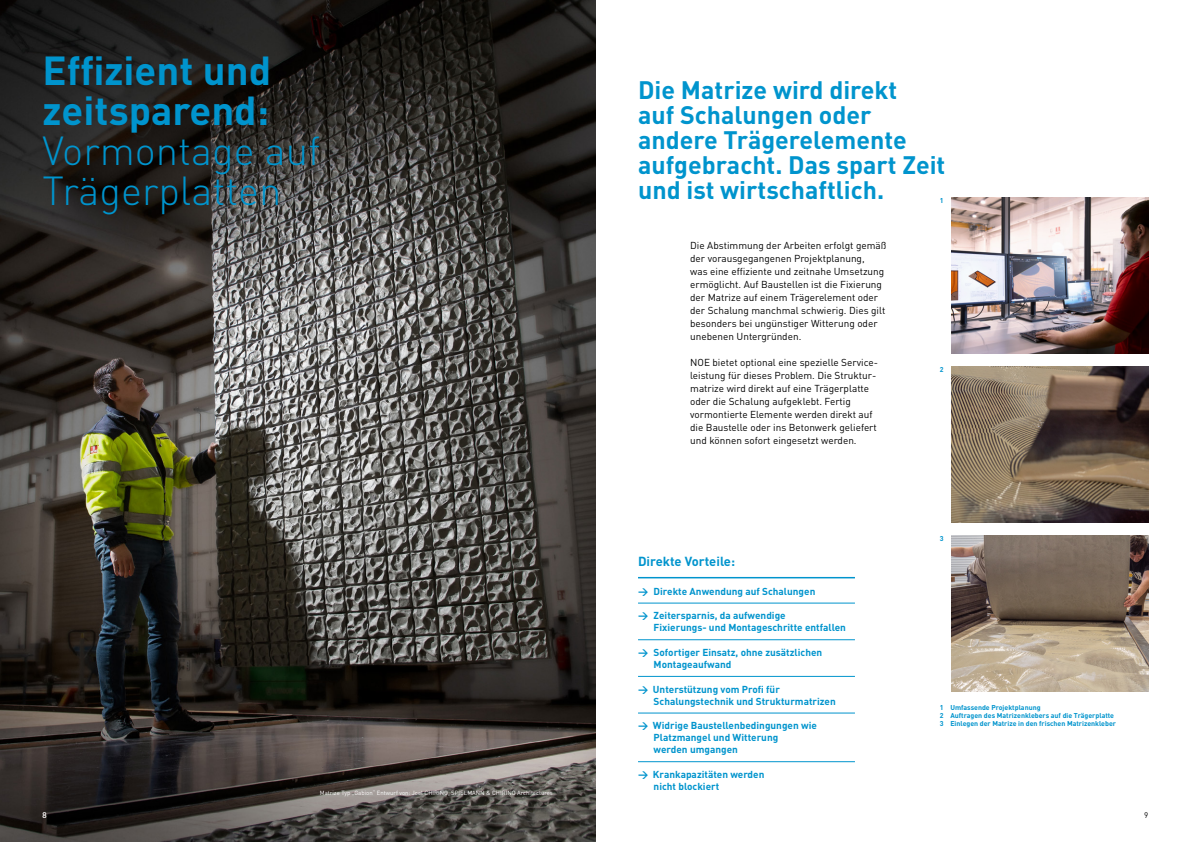
<style>
.page{position:relative;width:1191px;height:842px;background:#fff}
.page>*{position:absolute;margin:0;border:0;box-sizing:border-box;transform-origin:0 0}
.t1{font:300 40px/40px "DIN Pro";color:#0094cd}
.t2{font:700 40px/40px "DIN Pro";color:#0094cd}
.t3{font:700 25px/25px "DIN Pro";color:#0094cd}
.t4{font:700 13px "DIN Pro";color:#0094cd}
.t5{font:10px/13px "DIN Pro";color:#000}
.t6{font:700 10px/12px "DIN Pro";color:#0094cd}
.t7{font:8px "DIN Pro";color:#fff}
.t8{font:8px "DIN Pro";color:#000}
.t9{font:700 7px/8px "DIN Pro";color:#0094cd}
.t10{font:6px "DIN Pro";color:#fff}
</style>
<div class="page">
<img style="left:951px;top:366px;width:197px;height:156px">
<img style="left:951px;top:197px;width:197px;height:156px">
<img style="left:0;top:0;width:595px;height:842px">
<img style="left:951px;top:535px;width:197px;height:156px">
<hr style="left:638px;top:603px;width:217px;height:1px;background:#0094cd">
<hr style="left:638px;top:639px;width:217px;height:1px;background:#0094cd">
<hr style="left:638px;top:676px;width:217px;height:1px;background:#0094cd">
<hr style="left:638px;top:713px;width:217px;height:1px;background:#0094cd">
<hr style="left:638px;top:761px;width:217px;height:1px;background:#0094cd">
<hr style="left:638px;top:577px;width:217px;height:1px;background:#0094cd">
<h1 class="t2" style="left:43px;top:49px;width:230px">Effizient und zeitsparend:</h1>
<h1 class="t1" style="left:43px;top:129px;width:279px">Vormontage auf<br>Trägerplatten</h1>
<p class="t10" style="left:320px;top:789px;width:235px">Matrize Typ „Gabion“ Entwurf von: Joel CHIRINO, SPIELMANN &amp; CHIRINO Architectures</p>
<h2 class="t3" style="left:638px;top:77px;width:309px">Die Matrize wird direkt<br>auf Schalungen oder andere Trägerelemente aufgebracht. Das spart Zeit und ist wirtschaftlich.</h2>
<p class="t9" style="left:939px;top:196px;width:5px">1</p>
<p class="t5" style="left:690px;top:239px;width:198px">Die Abstimmung der Arbeiten erfolgt gemäß der vorausgegangenen Projektplanung,<br>was eine effiziente und zeitnahe Umsetzung ermöglicht. Auf Baustellen ist die Fixierung der Matrize auf einem Trägerelement oder der Schalung manchmal schwierig. Dies gilt besonders bei ungünstiger Witterung oder unebenen Untergründen.</p>
<p class="t5" style="left:690px;top:356px;width:189px">NOE bietet optional eine spezielle Service&shy;leistung für dieses Problem. Die Struktur&shy;matrize wird direkt auf eine Trägerplatte oder die Schalung aufgeklebt. Fertig vormontierte Elemente werden direkt auf die Baustelle oder ins Betonwerk geliefert und können sofort eingesetzt werden.</p>
<h3 class="t4" style="left:638px;top:553px;width:99px">Direkte Vorteile:</h3>
<p class="t6" style="left:638px;top:584px;width:179px">→ Direkte Anwendung auf Schalungen</p>
<p class="t6" style="left:653px;top:609px;width:194px;text-indent:-16px">→ Zeitersparnis, da aufwendige<br>Fixierungs- und Montageschritte entfallen</p>
<p class="t6" style="left:653px;top:646px;width:170px;text-indent:-16px">→ Sofortiger Einsatz, ohne zusätzlichen<br>Montageaufwand</p>
<p class="t6" style="left:653px;top:682px;width:184px;text-indent:-16px">→ Unterstützung vom Profi für<br>Schalungstechnik und Strukturmatrizen</p>
<p class="t6" style="left:653px;top:719px;width:165px;text-indent:-16px">→ Widrige Baustellenbedingungen wie<br>Platzmangel und Witterung<br>werden umgangen</p>
<p class="t6" style="left:653px;top:768px;width:112px;text-indent:-16px">→ Krankapazitäten werden nicht blockiert</p>
<p class="t9" style="left:939px;top:365px;width:5px">2</p>
<p class="t9" style="left:939px;top:534px;width:5px">3</p>
<p class="t9" style="left:939px;top:703px;width:178px">1 Umfassende Projektplanung<br>2 Auftragen des Matrizenklebers auf die Trägerplatte<br>3 Einlegen der Matrize in den frischen Matrizenkleber</p>
<p class="t7" style="left:43px;top:810px;width:6px">8</p>
<p class="t8" style="left:1144px;top:810px;width:6px">9</p>
</div>
